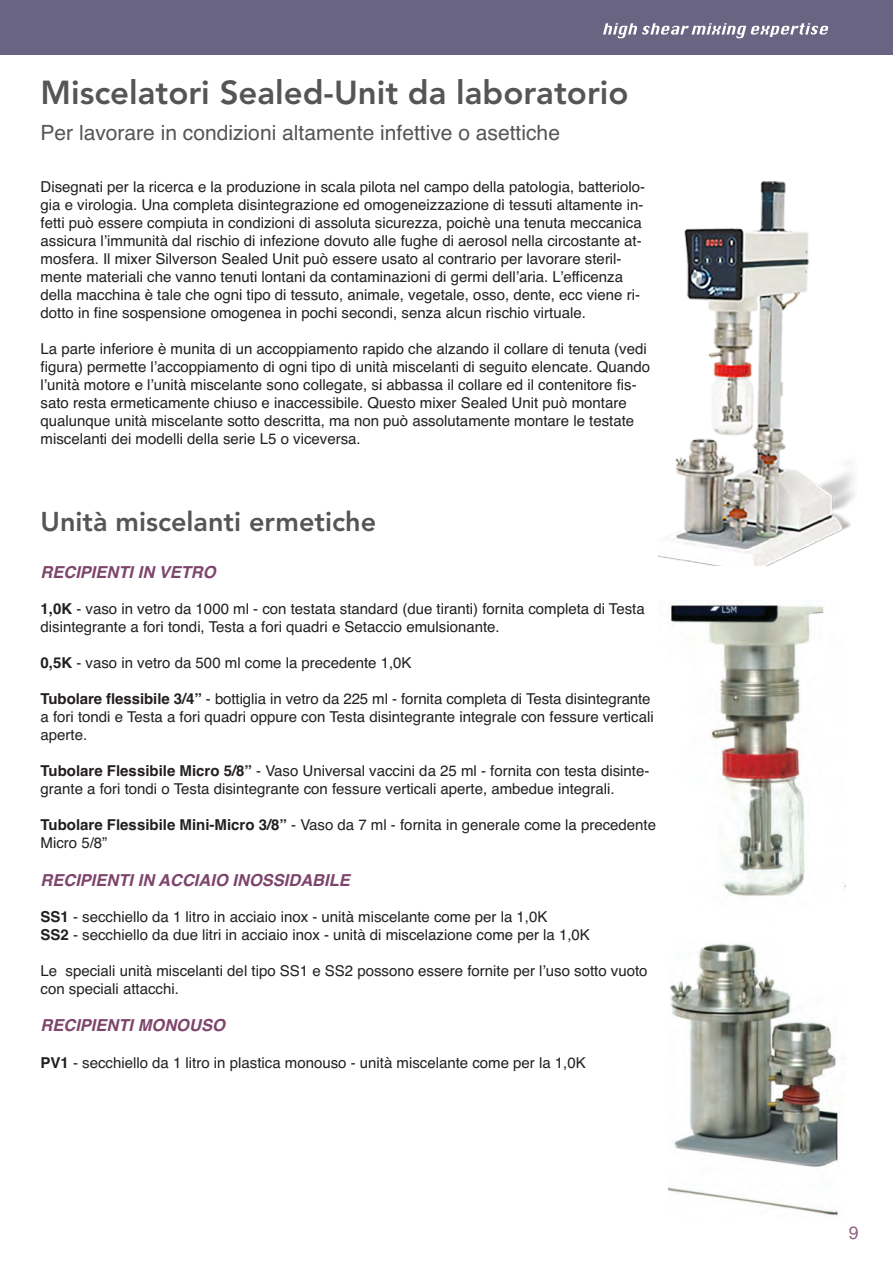
<style>
.page{position:relative;width:893px;height:1263px;background:#fff}
.page>*{position:absolute;margin:0;border:0;box-sizing:border-box;transform-origin:0 0}
.t1{font:800 33px "Avenir";color:#545557}
.t2{font:800 27px "Avenir";color:#545557}
.t3{font:21px "Helvetica";color:#545557}
.t4{font:18px "Helvetica";color:#936585}
.t5{font:italic 700 16.5px "Helvetica";color:#7e456c}
.t6{font:15px/18px "Helvetica";color:#231f20}
.s1{font-weight:700}
</style>
<div class="page">
<img style="left:658px;top:181px;width:197px;height:385px">
<img style="left:668px;top:604px;width:177px;height:293px">
<img style="left:668px;top:943px;width:171px;height:273px">
<div style="left:0;top:0;width:893px;height:55px;background:#686481"></div>
<svg style="left:603px;top:23px;width:225px;height:15px"></svg>
<h1 class="t1" style="left:41px;top:67px;width:589px">Miscelatori Sealed-Unit da laboratorio</h1>
<h3 class="t3" style="left:41px;top:120px;width:521px">Per lavorare in condizioni altamente infettive o asettiche</h3>
<p class="t6" style="left:41px;top:177px;width:606px">Disegnati per la ricerca e la produzione in scala pilota nel campo della patologia, batteriolo&shy;gia e virologia. Una completa disintegrazione ed omogeneizzazione di tessuti altamente in&shy;fetti può essere compiuta in condizioni di assoluta sicurezza, poichè una tenuta meccanica assicura l’immunità dal rischio di infezione dovuto alle fughe di aerosol nella circostante at&shy;mosfera. Il mixer Silverson Sealed Unit può essere usato al contrario per lavorare steril&shy;mente materiali che vanno tenuti lontani da contaminazioni di germi dell’aria. L’efficenza della macchina è tale che ogni tipo di tessuto, animale, vegetale, osso, dente, ecc viene ri&shy;dotto in fine sospensione omogenea in pochi secondi, senza alcun rischio virtuale.</p>
<p class="t6" style="left:41px;top:339px;width:611px">La parte inferiore è munita di un accoppiamento rapido che alzando il collare di tenuta (vedi figura) permette l’accoppiamento di ogni tipo di unità miscelanti di seguito elencate. Quando l’unità motore e l’unità miscelante sono collegate, si abbassa il collare ed il contenitore fis&shy;sato resta ermeticamente chiuso e inaccessibile. Questo mixer Sealed Unit può montare qualunque unità miscelante sotto descritta, ma non può assolutamente montare le testate miscelanti dei modelli della serie L5 o viceversa.</p>
<h2 class="t2" style="left:41px;top:501px;width:337px">Unità miscelanti ermetiche</h2>
<p class="t5" style="left:41px;top:562px;width:177px">RECIPIENTI IN VETRO</p>
<p class="t6" style="left:41px;top:600px;width:606px"><span class="s1">1,0K</span> - vaso in vetro da 1000 ml - con testata standard (due tiranti) fornita completa di Testa disintegrante a fori tondi, Testa a fori quadri e Setaccio emulsionante.</p>
<p class="t6" style="left:41px;top:654px;width:373px"><span class="s1">0,5K</span> - vaso in vetro da 500 ml come la precedente 1,0K</p>
<p class="t6" style="left:41px;top:690px;width:615px"><span class="s1">Tubolare flessibile 3/4”</span> - bottiglia in vetro da 225 ml - fornita completa di Testa disintegrante a fori tondi e Testa a fori quadri oppure con Testa disintegrante integrale con fessure verticali aperte.</p>
<p class="t6" style="left:41px;top:762px;width:610px"><span class="s1">Tubolare Flessibile Micro 5/8”</span> - Vaso Universal vaccini da 25 ml - fornita con testa disinte&shy;grante a fori tondi o Testa disintegrante con fessure verticali aperte, ambedue integrali.</p>
<p class="t6" style="left:41px;top:816px;width:617px"><span class="s1">Tubolare Flessibile Mini-Micro 3/8”</span> - Vaso da 7 ml - fornita in generale come la precedente<br>Micro 5/8”</p>
<p class="t5" style="left:41px;top:870px;width:311px">RECIPIENTI IN ACCIAIO INOSSIDABILE</p>
<p class="t6" style="left:41px;top:908px;width:551px"><span class="s1">SS1</span> - secchiello da 1 litro in acciaio inox - unità miscelante come per la 1,0K<br><span class="s1">SS2</span> - secchiello da due litri in acciaio inox - unità di miscelazione come per la 1,0K</p>
<p class="t6" style="left:41px;top:962px;width:608px">Le speciali unità miscelanti del tipo SS1 e SS2 possono essere fornite per l’uso sotto vuoto con speciali attacchi.</p>
<p class="t5" style="left:41px;top:1016px;width:186px">RECIPIENTI MONOUSO</p>
<p class="t6" style="left:41px;top:1054px;width:547px"><span class="s1">PV1</span> - secchiello da 1 litro in plastica monouso - unità miscelante come per la 1,0K</p>
<p class="t4" style="left:849px;top:1222px;width:12px">9</p>
</div>
